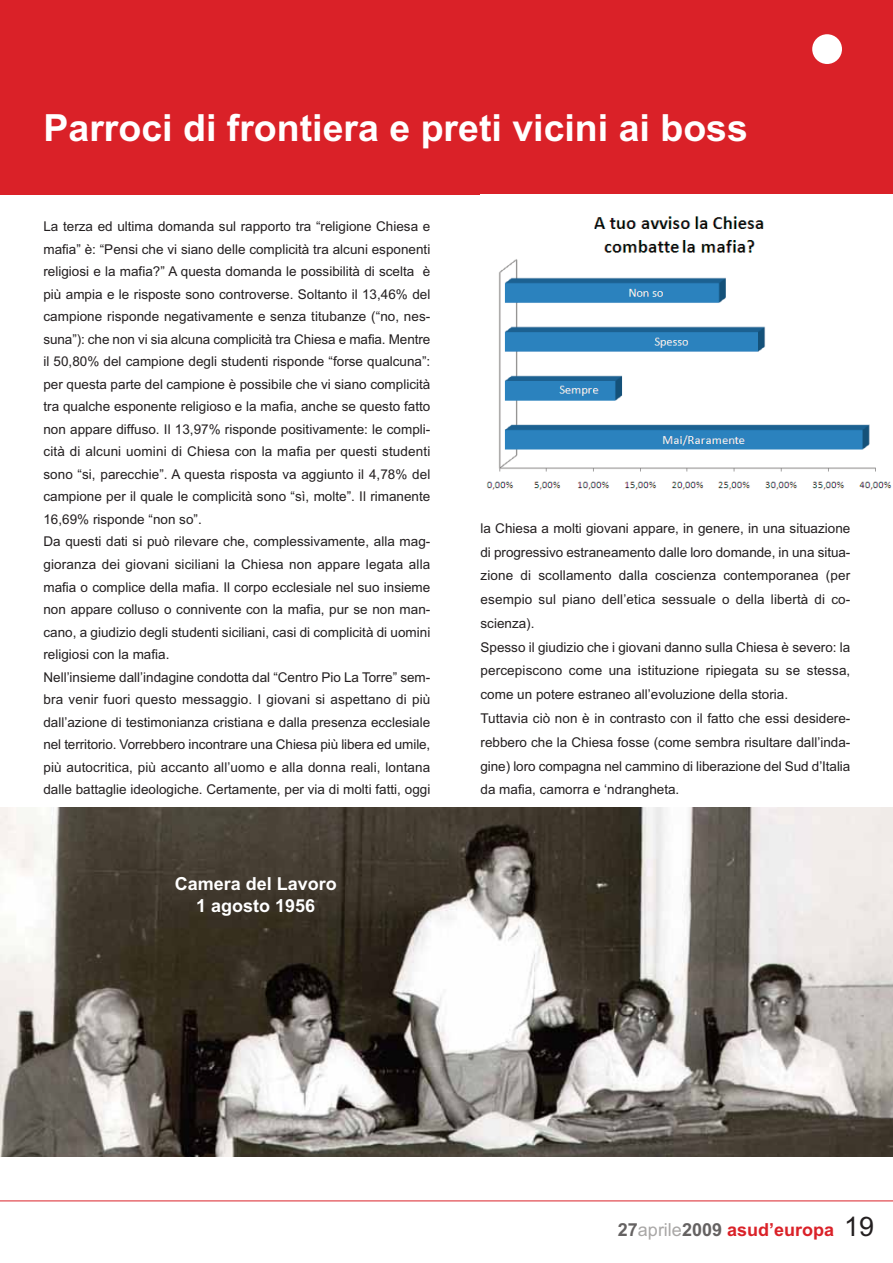
<style>
.page{position:relative;width:893px;height:1263px;background:#fff}
.page>*{position:absolute;margin:0;border:0;box-sizing:border-box;transform-origin:0 0}
.t1{font:700 37.5px "Arial";color:#fff}
.t2{font:700 18px/21.6px "Arial";color:#fff;text-align:center}
.t3{font:700 18px "Arial";color:#da2128}
.t4{font:13.5px/22.5px "Arial";color:#231f20}
.s1{color:#656262}
.s2{font-weight:400;color:#a9a7a6}
.s3{font-weight:400;font-size:27px;color:#231f20}
</style>
<div class="page">
<div style="left:0;top:0;width:892px;height:194px;background:#da2128"></div>
<div style="left:812px;top:34px;width:30px;height:30px;background:#fff;border-radius:50%"></div>
<hr style="left:0;top:1201px;width:892px;height:1px;background:#da2128">
<img style="left:486px;top:216px;width:406px;height:274px">
<img style="left:0;top:808px;width:892px;height:348px">
<h1 class="t1" style="left:43px;top:114px;width:706px">Parroci di frontiera e preti vicini ai boss</h1>
<p class="t4" style="left:43px;top:216px;width:388px">La terza ed ultima domanda sul rapporto tra “religione Chiesa e mafia” è: “Pensi che vi siano delle complicità tra alcuni esponenti religiosi e la mafia?” A questa domanda le possibilità di scelta è più ampia e le risposte sono controverse. Soltanto il 13,46% del campione risponde negativamente e senza titubanze (“no, nes&shy;suna”): che non vi sia alcuna complicità tra Chiesa e mafia. Mentre il 50,80% del campione degli studenti risponde “forse qualcuna”: per questa parte del campione è possibile che vi siano complicità tra qualche esponente religioso e la mafia, anche se questo fatto non appare diffuso. Il 13,97% risponde positivamente: le compli&shy;cità di alcuni uomini di Chiesa con la mafia per questi studenti sono “si, parecchie”. A questa risposta va aggiunto il 4,78% del campione per il quale le complicità sono “sì, molte”. Il rimanente 16,69% risponde “non so”.<br>Da questi dati si può rilevare che, complessivamente, alla mag&shy;gioranza dei giovani siciliani la Chiesa non appare legata alla mafia o complice della mafia. Il corpo ecclesiale nel suo insieme non appare colluso o connivente con la mafia, pur se non man&shy;cano, a giudizio degli studenti siciliani, casi di complicità di uomini religiosi con la mafia.<br>Nell’insieme dall’indagine condotta dal “Centro Pio La Torre” sem&shy;bra venir fuori questo messaggio. I giovani si aspettano di più dall’azione di testimonianza cristiana e dalla presenza ecclesiale nel territorio. Vorrebbero incontrare una Chiesa più libera ed umile, più autocritica, più accanto all’uomo e alla donna reali, lontana dalle battaglie ideologiche. Certamente, per via di molti fatti, oggi</p>
<h2 class="t2" style="left:175px;top:875px;width:163px">Camera del Lavoro<br>1 agosto 1956</h2>
<p class="t4" style="left:480px;top:518px;width:371px;line-height:23.7px">la Chiesa a molti giovani appare, in genere, in una situazione di progressivo estraneamento dalle loro domande, in una situa&shy;zione di scollamento dalla coscienza contemporanea (per esempio sul piano dell’etica sessuale o della libertà di co&shy;scienza).<br>Spesso il giudizio che i giovani danno sulla Chiesa è severo: la percepiscono come una istituzione ripiegata su se stessa, come un potere estraneo all’evoluzione della storia.<br>Tuttavia ciò non è in contrasto con il fatto che essi desidere&shy;rebbero che la Chiesa fosse (come sembra risultare dall’inda&shy;gine) loro compagna nel cammino di liberazione del Sud d’Italia da mafia, camorra e ‘ndrangheta.</p>
<h2 class="t3" style="left:618px;top:1223px;width:258px"><span class="s1">27</span><span class="s2">aprile</span><span class="s1">2009</span> asud’europa <span class="s3">19</span></h2>
</div>
